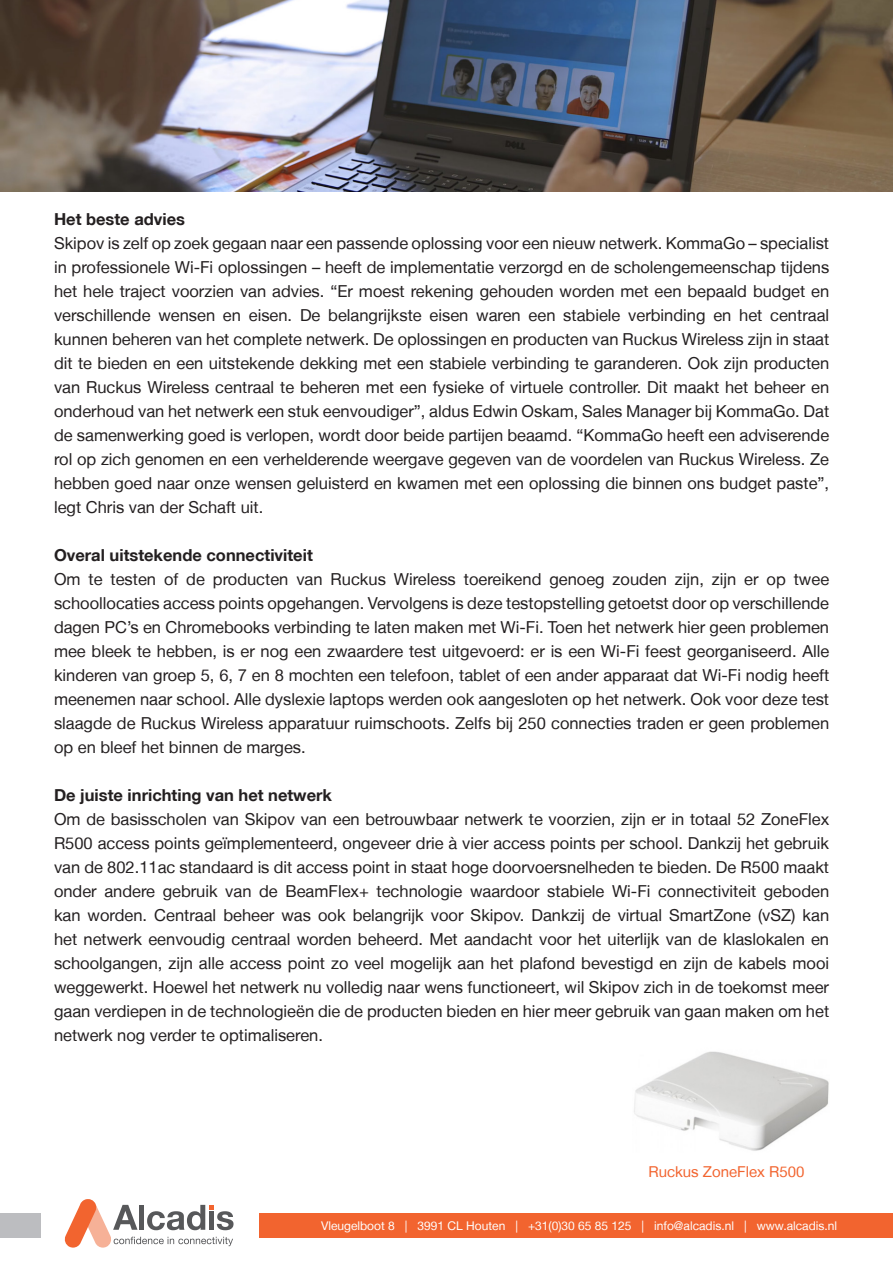
<style>
.page{position:relative;width:893px;height:1263px;background:#fff}
.page>*{position:absolute;margin:0;border:0;box-sizing:border-box;transform-origin:0 0}
.t1{font:16.5px/24px "Helvetica Neue LT";color:#231f20;text-align:justify}
.t2{font:700 16.5px "Helvetica Neue LT";color:#231f20}
.t3{font:15px "Helvetica Neue LT";color:#f2642f}
.t4{font:12px "Helvetica Neue LT";color:#fff}
</style>
<div class="page">
<div style="left:259px;top:1214px;width:634px;height:24px;background:#f2642f"></div>
<svg style="left:64px;top:1199px;width:170px;height:48px"></svg>
<div style="left:0;top:1214px;width:40px;height:24px;background:#bcbdc0"></div>
<img style="left:0;top:0;width:893px;height:191px">
<img style="left:634px;top:1051px;width:195px;height:100px">
<p class="t2" style="left:54px;top:209px;width:133px">Het beste advies</p>
<p class="t1" style="left:54px;top:231px;width:777px">Skipov is zelf op zoek gegaan naar een passende oplossing voor een nieuw netwerk. KommaGo – specialist in professionele Wi-Fi oplossingen – heeft de implementatie verzorgd en de scholengemeenschap tijdens het hele traject voorzien van advies. “Er moest rekening gehouden worden met een bepaald budget en verschillende wensen en eisen. De belangrijkste eisen waren een stabiele verbinding en het centraal kunnen beheren van het complete netwerk. De oplossingen en producten van Ruckus Wireless zijn in staat dit te bieden en een uitstekende dekking met een stabiele verbinding te garanderen. Ook zijn producten van Ruckus Wireless centraal te beheren met een fysieke of virtuele controller. Dit maakt het beheer en onderhoud van het netwerk een stuk eenvoudiger”, aldus Edwin Oskam, Sales Manager bij KommaGo. Dat de samenwerking goed is verlopen, wordt door beide partijen beaamd. “KommaGo heeft een adviserende rol op zich genomen en een verhelderende weergave gegeven van de voordelen van Ruckus Wireless. Ze hebben goed naar onze wensen geluisterd en kwamen met een oplossing die binnen ons budget paste”, legt Chris van der Schaft uit.</p>
<p class="t2" style="left:54px;top:545px;width:260px">Overal uitstekende connectiviteit</p>
<p class="t1" style="left:54px;top:567px;width:777px">Om te testen of de producten van Ruckus Wireless toereikend genoeg zouden zijn, zijn er op twee schoollocaties access points opgehangen. Vervolgens is deze testopstelling getoetst door op verschillende dagen PC’s en Chromebooks verbinding te laten maken met Wi-Fi. Toen het netwerk hier geen problemen mee bleek te hebben, is er nog een zwaardere test uitgevoerd: er is een Wi-Fi feest georganiseerd. Alle kinderen van groep 5, 6, 7 en 8 mochten een telefoon, tablet of een ander apparaat dat Wi-Fi nodig heeft meenemen naar school. Alle dyslexie laptops werden ook aangesloten op het netwerk. Ook voor deze test slaagde de Ruckus Wireless apparatuur ruimschoots. Zelfs bij 250 connecties traden er geen problemen op en bleef het binnen de marges.</p>
<p class="t2" style="left:54px;top:785px;width:280px">De juiste inrichting van het netwerk</p>
<p class="t1" style="left:54px;top:807px;width:777px">Om de basisscholen van Skipov van een betrouwbaar netwerk te voorzien, zijn er in totaal 52 ZoneFlex R500 access points geïmplementeerd, ongeveer drie à vier access points per school. Dankzij het gebruik van de 802.11ac standaard is dit access point in staat hoge doorvoersnelheden te bieden. De R500 maakt onder andere gebruik van de BeamFlex+ technologie waardoor stabiele Wi-Fi connectiviteit geboden kan worden. Centraal beheer was ook belangrijk voor Skipov. Dankzij de virtual SmartZone (vSZ) kan het netwerk eenvoudig centraal worden beheerd. Met aandacht voor het uiterlijk van de klaslokalen en schoolgangen, zijn alle access point zo veel mogelijk aan het plafond bevestigd en zijn de kabels mooi weggewerkt. Hoewel het netwerk nu volledig naar wens functioneert, wil Skipov zich in de toekomst meer gaan verdiepen in de technologieën die de producten bieden en hier meer gebruik van gaan maken om het netwerk nog verder te optimaliseren.</p>
<p class="t3" style="left:648px;top:1162px;width:157px">Ruckus ZoneFlex R500</p>
<p class="t4" style="left:321px;top:1219px;width:518px">Vleugelboot 8 | 3991 CL Houten | +31(0)30 65 85 125 | info@alcadis.nl | www.alcadis.nl</p>
</div>
